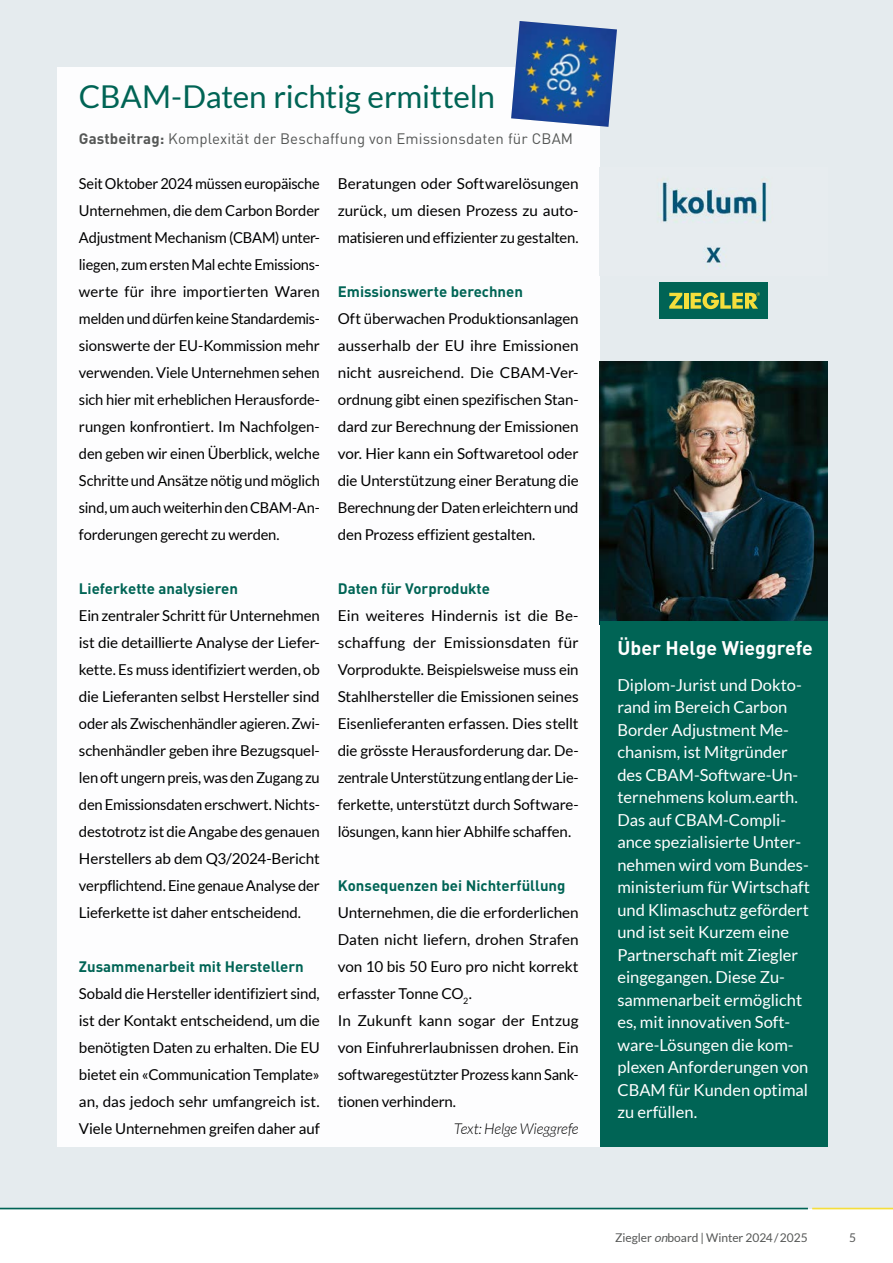
<style>
.page{position:relative;width:893px;height:1263px;background:#fff}
.page>*{position:absolute;margin:0;border:0;box-sizing:border-box;transform-origin:0 0}
.Head_21pt{font:31.5px "Lato";letter-spacing:-.01em;color:#006455}
.Kasten_Head{font:700 19.5px "DIN Pro";color:#fff}
.Kasten_Lauf{font:16.5px/22.5px "Lato";color:#fff}
.Lauf{font:15px/27px "Lato";letter-spacing:-.01em;color:#000;text-align:justify}
.Zwischenhead{font:700 15px "DIN Pro";color:#006455}
.Subhead_für_Head_21pt{font:15px "DIN Pro";letter-spacing:.01em;color:#555756}
.Lauf-2{font:italic 300 15px "Lato";letter-spacing:-.01em;color:#000}
.t1{font:12px "Lato";color:#555756}
.s1{font-weight:700}
.s2{font-style:italic}
</style>
<div class="page">
<div style="left:0;top:0;width:893px;height:1208px;background:#e5ebee"></div>
<div style="left:58px;top:68px;width:542px;height:1079px;background:#fff"></div>
<img style="left:600px;top:361px;width:227px;height:260px">
<div style="left:600px;top:621px;width:227px;height:526px;background:#006455"></div>
<img style="left:662px;top:179px;width:105px;height:90px">
<div style="left:659px;top:283px;width:109px;height:36px;background:#006455"></div>
<svg style="left:669px;top:293px;width:13px;height:16px"></svg>
<hr style="left:684px;top:293px;width:4px;height:16px;background:#f5de3c">
<svg style="left:691px;top:292px;width:69px;height:17px"></svg>
<img style="left:511px;top:21px;width:106px;height:106px">
<hr style="left:0;top:1208px;width:808px;height:1px;background:#006455">
<hr style="left:812px;top:1208px;width:81px;height:1px;background:#f5de3c">
<p class="Head_21pt" style="left:79px;top:79px;width:417px">CBAM-Daten richtig ermitteln</p>
<p class="Subhead_für_Head_21pt" style="left:79px;top:128px;width:496px"><span class="s1">Gastbeitrag:</span> Komplexität der Beschaffung von Emissionsdaten für CBAM</p>
<p class="Lauf" style="left:79px;top:170px;width:242px">Seit Oktober 2024 müssen europäische Unternehmen, die dem Carbon Border Adjustment Mechanism (CBAM) unter&shy;liegen, zum ersten Mal echte Emissions&shy;werte für ihre importierten Waren melden und dürfen keine Standardemis&shy;sionswerte der EU-Kommission mehr verwenden. Viele Unternehmen sehen sich hier mit erheblichen Herausforde&shy;rungen konfrontiert. Im Nachfolgen&shy;den geben wir einen Überblick, welche Schritte und Ansätze nötig und möglich sind, um auch weiterhin den CBAM-An&shy;forderungen gerecht zu werden.</p>
<p class="Lauf" style="left:338px;top:170px;width:242px">Beratungen oder Softwarelösungen zurück, um diesen Prozess zu auto&shy;matisieren und effizienter zu gestalten.</p>
<p class="Zwischenhead" style="left:338px;top:281px;width:187px">Emissionswerte berechnen</p>
<p class="Lauf" style="left:338px;top:305px;width:242px">Oft überwachen Produktionsanlagen ausserhalb der EU ihre Emissionen nicht ausreichend. Die CBAM-Ver&shy;ordnung gibt einen spezifischen Stan&shy;dard zur Berechnung der Emissionen vor. Hier kann ein Softwaretool oder die Unterstützung einer Beratung die Berechnung der Daten erleichtern und den Prozess effizient gestalten.</p>
<p class="Zwischenhead" style="left:79px;top:578px;width:161px">Lieferkette analysieren</p>
<p class="Lauf" style="left:79px;top:602px;width:242px">Ein zentraler Schritt für Unternehmen ist die detaillierte Analyse der Liefer&shy;kette. Es muss identifiziert werden, ob die Lieferanten selbst Hersteller sind oder als Zwischenhändler agieren. Zwi&shy;schenhändler geben ihre Bezugsquel&shy;len oft ungern preis, was den Zugang zu den Emissionsdaten erschwert. Nichts&shy;destotrotz ist die Angabe des genauen Herstellers ab dem Q3/2024-Bericht verpflichtend. Eine genaue Analyse der Lieferkette ist daher entscheidend.</p>
<p class="Zwischenhead" style="left:79px;top:956px;width:226px">Zusammenarbeit mit Herstellern</p>
<p class="Lauf" style="left:79px;top:980px;width:242px">Sobald die Hersteller identifiziert sind, ist der Kontakt entscheidend, um die benötigten Daten zu erhalten. Die EU bietet ein «Communication Template» an, das jedoch sehr umfangreich ist.<br>Viele Unternehmen greifen daher auf</p>
<p class="Zwischenhead" style="left:338px;top:578px;width:154px">Daten für Vorprodukte</p>
<p class="Lauf" style="left:338px;top:602px;width:242px">Ein weiteres Hindernis ist die Be&shy;schaffung der Emissionsdaten für Vorprodukte. Beispielsweise muss ein Stahlhersteller die Emissionen seines Eisenlieferanten erfassen. Dies stellt die grösste Herausforderung dar. De&shy;zentrale Unterstützung entlang der Lie&shy;ferkette, unterstützt durch Software&shy;lösungen, kann hier Abhilfe schaffen.</p>
<p class="Zwischenhead" style="left:338px;top:875px;width:229px">Konsequenzen bei Nichterfüllung</p>
<p class="Lauf" style="left:338px;top:899px;width:242px">Unternehmen, die die erforderlichen Daten nicht liefern, drohen Strafen von 10 bis 50 Euro pro nicht korrekt erfasster Tonne CO<sub>2</sub>.</p>
<p class="Lauf" style="left:338px;top:1007px;width:242px">In Zukunft kann sogar der Entzug von Einfuhrerlaubnissen drohen. Ein softwaregestützter Prozess kann Sank&shy;tionen verhindern.</p>
<p class="Lauf-2" style="left:454px;top:1121px;width:126px">Text: Helge Wieggrefe</p>
<p class="Kasten_Head" style="left:617px;top:635px;width:197px">Über Helge Wieggrefe</p>
<p class="Kasten_Lauf" style="left:617px;top:673px;width:194px">Diplom-Jurist und Dokto&shy;rand im Bereich Carbon<br>Border Adjustment Me&shy;chanism, ist Mitgründer des CBAM-Software-Un&shy;ternehmens kolum.earth.<br>Das auf CBAM-Compli&shy;ance spezialisierte Unter&shy;nehmen wird vom Bundes&shy;ministerium für Wirtschaft und Klimaschutz gefördert und ist seit Kurzem eine<br>Partnerschaft mit Ziegler eingegangen. Diese Zu&shy;sammenarbeit ermöglicht es, mit innovativen Soft&shy;ware-Lösungen die kom&shy;plexen Anforderungen von<br>CBAM für Kunden optimal zu erfüllen.</p>
<p class="t1" style="left:615px;top:1231px;width:194px">Ziegler <span class="s2">on</span>board | Winter 2024/2025</p>
<p class="t1" style="left:849px;top:1231px;width:8px">5</p>
</div>
